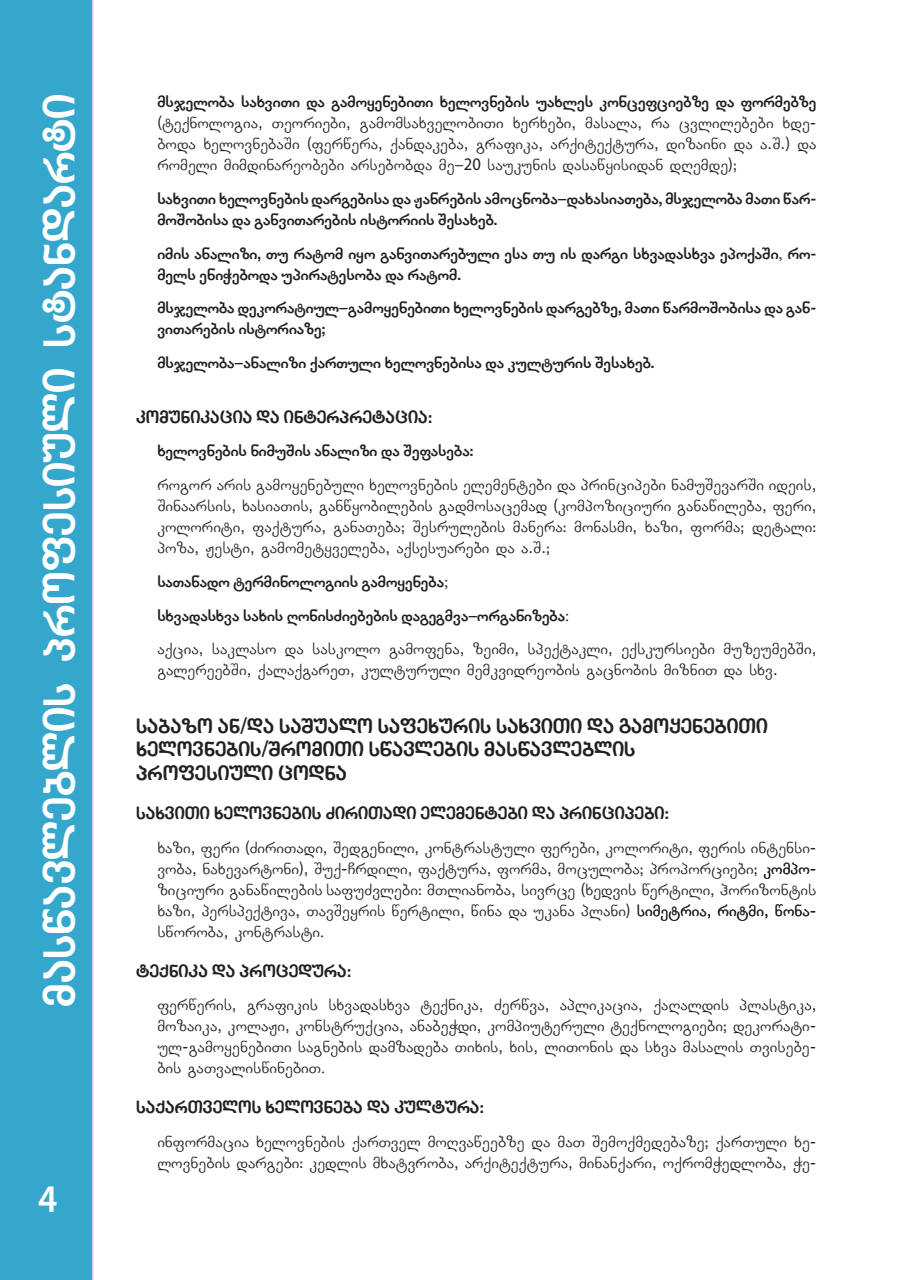
<style>
.page{position:relative;width:910px;height:1280px;background:#fff}
.page>*{position:absolute;margin:0;border:0;box-sizing:border-box;transform-origin:0 0}
.t1{font:700 45px "A Kolkhety M";color:#fff}
.t2{font:700 36px "A Kolkhety M";color:#fff}
.sat-1{font:700 21px/23.1px "A Kolkhety M";color:#231f20}
.sat-2{font:700 18px "A Kolkhety M";color:#231f20}
.texti{font:16.5px/21px "A Kolkhety N";color:#231f20;text-align:justify}
.texti-2{font:700 16.5px/21px "A Kolkhety N";color:#231f20}
.s1{font-weight:700}
.s2{font-family:"Sylfaen";font-weight:400}
.s3{font-family:"Sylfaen"}
</style>
<div class="page">
<div style="left:0;top:0;width:94px;height:1280px;background:#36a7cc"></div>
<h1 class="t1" style="left:38px;top:1006px;width:914px;rotate:-90deg">MASWAVLEBLIS PROFESIULI STANDARTI</h1>
<h2 class="t2" style="left:38px;top:1182px;width:21px">4</h2>
<p class="texti" style="left:157px;top:92px;width:661px"><span class="s1">MSJELOBA SAXVITI DA GAMOYENEBITI XELOVNEBIS UAXLES KONCEFCIEBZE DA FORMEBZE </span>(TEQNOLOGIA, TEORIEBI, GAMOMSAXVELOBITI XERXEBI, MASALA, RA CVLILEBEBI XDE-BODA XELOVNEBASI (FERWERA, QANDAKEBA, GRAFIKA, ARQITEQTURA, DIZAINI DA A.S.) DA ROMELI MIMDINAREOBEBI ARSEBOBDA ME_20 SAUKUNIS DASAWYISIDAN DREMDE);</p>
<p class="texti-2" style="left:157px;top:189px;width:661px">SAXVITI XELOVNEBIS DARGEBISA DA JANREBIS AMOCNOBA_DAXASIATEBA, MSJELOBA MATI WAR-<br>MOSOBISA DA GANVITAREBIS ISTORIIS SESAXEB.</p>
<p class="texti-2" style="left:157px;top:244px;width:661px">IMIS ANALIZI, TU RATOM IYO GANVITAREBULI ESA TU IS DARGI SXVADASXVA EPOQASI<span class="s2">,</span> RO-<br>MELS ENIWEBODA UPIRATESOBA DA RATOM.</p>
<p class="texti-2" style="left:157px;top:299px;width:661px">MSJELOBA DEKORATIUL_GAMOYENEBITI XELOVNEBIS DARGEBZE, MATI WARMOSOBISA DA GAN-<br>VITAREBIS ISTORIAZE;</p>
<p class="texti-2" style="left:157px;top:353px;width:499px">MSJELOBA_ANALIZI QARTULI XELOVNEBISA DA KULTURIS SESAXEB.</p>
<p class="sat-2" style="left:136px;top:408px;width:298px">KOMUNIKACIA DA INTERPRETACIA:</p>
<p class="texti-2" style="left:157px;top:442px;width:317px">XELOVNEBIS NIMUSIS ANALIZI DA SEFASEBA:</p>
<p class="texti" style="left:157px;top:475px;width:661px">ROGOR ARIS GAMOYENEBULI XELOVNEBIS ELEMENTEBI DA PRINCIPEBI NAMUSEVARSI IDEIS, SINAARSIS, XASIATIS, GANWYOBILEBIS GADMOSACEMAD (KOMPOZICIURI GANAWILEBA, FERI, KOLORITI, FAQTURA, GANATEBA; SESRULEBIS MANERA: MONASMI, XAZI, FORMA; DETALI:<br>POZA, JESTI, GAMOMETYVELEBA, AQSESUAREBI DA A.S.;</p>
<p class="texti-2" style="left:157px;top:572px;width:292px">SATANADO TERMINOLOGIIS GAMOYENEBA<span class="s2">;</span></p>
<p class="texti-2" style="left:157px;top:606px;width:413px">SXVADASXVA SAXIS RONISZIEBEBIS DAGEGMVA_ORGANIZEBA<span class="s2">:</span></p>
<p class="texti" style="left:157px;top:640px;width:661px">AQCIA, SAKLASO DA SASKOLO GAMOFENA, ZEIMI, SPEQTAKLI, EQSKURSIEBI MUZEUMEBSI,<br>GALEREEBSI, QALAQGARET, KULTURULI MEMKVIDREOBIS GACNOBIS MIZNIT DA SXV.</p>
<p class="sat-1" style="left:136px;top:716px;width:633px">SABAZO AN/DA SASUALO SAFEXURIS SAXVITI DA GAMOYENEBITI<br>XELOVNEBIS/SROMITI SWAVLEBIS MASWAVLEBLIS<br>PROFESIULI CODNA</p>
<p class="sat-2" style="left:136px;top:804px;width:535px">SAXVITI XELOVNEBIS ZIRITADI ELEMENTEBI DA PRINCIPEBI:</p>
<p class="texti" style="left:157px;top:838px;width:661px">XAZI, FERI (ZIRITADI, SEDGENILI, KONTRASTULI FEREBI, KOLORITI, FERIS INTENSI-VOBA, NAXEVARTONI), SUQ-CRDILI, FAQTURA, FORMA, MOCULOBA; PROPORCIEBI; KOMPO-ZICIURI GANAWILEBIS SAFUZVLEBI: MTLIANOBA, SIVRCE (XEDVIS WERTILI, HORIZONTIS XAZI, PERSPEQTIVA, TAVSEYRIS WERTILI, WINA DA UKANA PLANI) SIMETRIA, RITMI, WONA-SWOROBA, KONTRASTI<span class="s3">.</span></p>
<p class="sat-2" style="left:136px;top:962px;width:217px">TEQNIKA DA PROCEDURA:</p>
<p class="texti" style="left:157px;top:995px;width:661px">FERWERIS, GRAFIKIS SXVADASXVA TEQNIKA, ZERWVA, APLIKACIA, QARALDIS PLASTIKA, MOZAIKA, KOLAJI, KONSTRUQCIA, ANABEWDI, KOMPIUTERULI TEQNOLOGIEBI; DEKORATI-UL-GAMOYENEBITI SAGNEBIS DAMZADEBA TIXIS, XIS, LITONIS DA SXVA MASALIS TVISEBE-BIS GATVALISWINEBIT<span class="s3">.</span></p>
<p class="sat-2" style="left:136px;top:1098px;width:350px">SAQARTVELOS XELOVNEBA DA KULTURA:</p>
<p class="texti" style="left:157px;top:1132px;width:661px">INFORMACIA XELOVNEBIS QARTVEL MORVAWEEBZE DA MAT SEMOQMEDEBAZE; QARTULI XE-<br>LOVNEBIS DARGEBI: KEDLIS MXATVROBA, ARQITEQTURA, MINANQARI, OQROMWEDLOBA, WE-</p>
</div>
